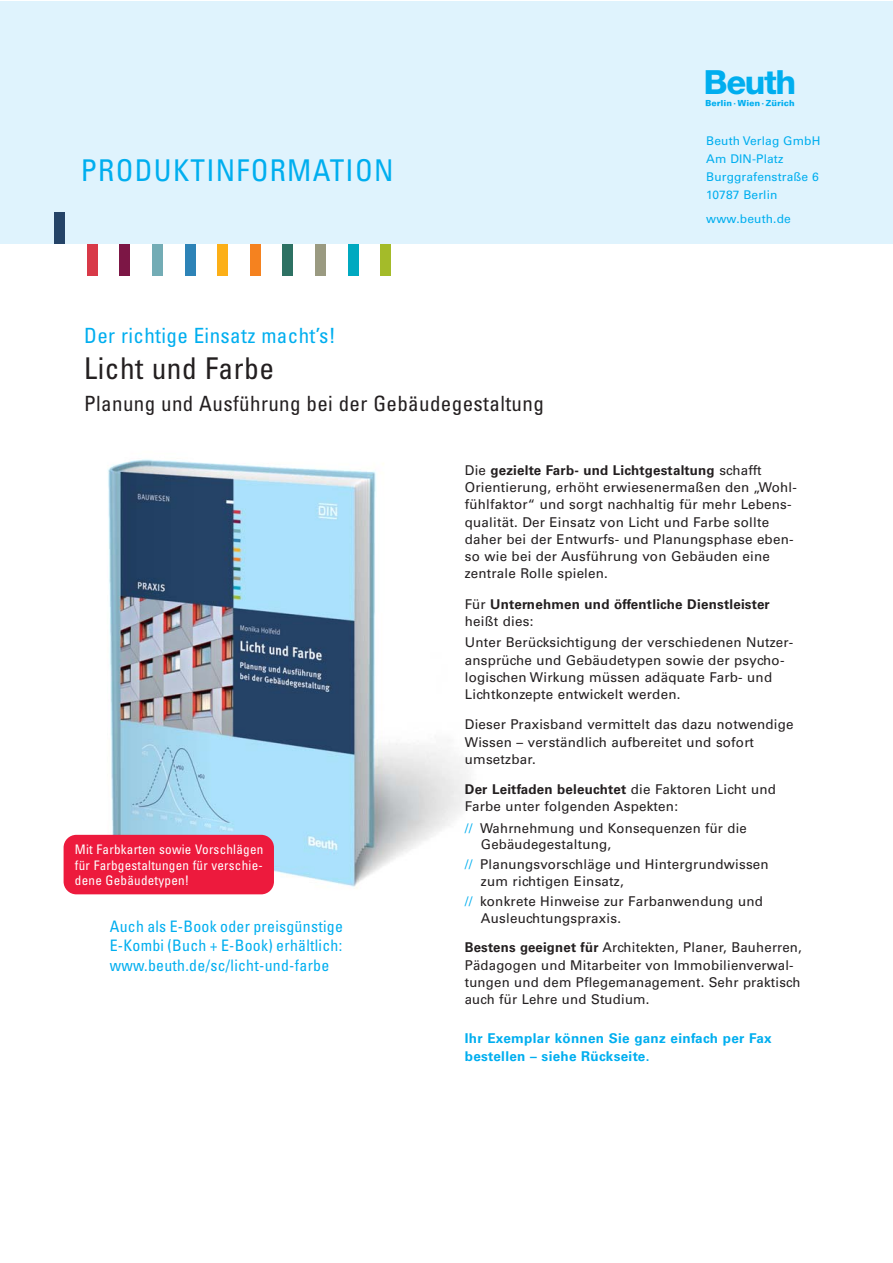
<style>
.page{position:relative;width:893px;height:1263px;background:#fff}
.page>*{position:absolute;margin:0;border:0;box-sizing:border-box;transform-origin:0 0}
.t1{font:900 33px "Univers Special";color:#00aeef}
.t2{font:condensed 30px "Univers";letter-spacing:.045em;color:#00aeef}
.t3{font:condensed 30px "Univers";letter-spacing:.02em;color:#231f20}
.t4{font:condensed 21px "Univers";letter-spacing:.02em;color:#231f20}
.t5{font:condensed 21px "Univers";letter-spacing:.02em;color:#00aeef}
.t6{font:condensed 15.9px/19.5px "Univers";letter-spacing:.02em;color:#00aeef;text-align:justify}
.t7{font:13.5px/17.2px "Univers";letter-spacing:.015em;color:#231f20}
.t8{font:700 13.5px/17.2px "Univers";letter-spacing:.02em;color:#00aeef}
.t9{font:700 13.5px/17.2px "Univers";letter-spacing:.015em;color:#231f20}
.t10{font:condensed 13.2px/15.8px "Univers";letter-spacing:.02em;color:#fff;text-align:justify}
.t11{font:12px/18px "Univers";letter-spacing:.01em;color:#00aeef}
.s1{font-weight:700}
.s2{font-weight:400}
.s3{color:#00aeef}
</style>
<div class="page">
<img style="left:63px;top:459px;width:407px;height:436px">
<div style="left:0;top:1px;width:893px;height:243px;background:#dff3fd"></div>
<div style="left:315px;top:244px;width:11px;height:31px;background:#9a9a81"></div>
<div style="left:250px;top:244px;width:11px;height:31px;background:#f5821f"></div>
<div style="left:217px;top:244px;width:11px;height:31px;background:#fcaf17"></div>
<div style="left:185px;top:244px;width:10px;height:31px;background:#2d83b7"></div>
<div style="left:153px;top:244px;width:10px;height:31px;background:#73acb5"></div>
<div style="left:120px;top:244px;width:10px;height:31px;background:#7c1645"></div>
<div style="left:87px;top:244px;width:11px;height:31px;background:#d83948"></div>
<div style="left:54px;top:212px;width:10px;height:32px;background:#244367"></div>
<div style="left:283px;top:244px;width:10px;height:31px;background:#2d7163"></div>
<div style="left:348px;top:244px;width:10px;height:31px;background:#00a9c0"></div>
<div style="left:380px;top:244px;width:11px;height:31px;background:#a4bb29"></div>
<div style="left:64px;top:835px;width:210px;height:59px;background:#ed1a3d;border-radius:13px"></div>
<h2 class="t2" style="left:81px;top:160px;width:314px">PRODUKTINFORMATION</h2>
<h3 class="t5" style="left:84px;top:328px;width:253px">Der richtige Einsatz macht’s!</h3>
<h2 class="t3" style="left:84px;top:358px;width:191px">Licht und Farbe</h2>
<h3 class="t4" style="left:84px;top:396px;width:461px">Planung und Ausführung bei der Gebäudegestaltung</h3>
<h1 class="t1" style="left:704px;top:70px;width:94px">≤≥</h1>
<p class="t11" style="left:706px;top:133px;width:116px">Beuth Verlag GmbH<br>Am DIN-Platz<br>Burggrafenstraße 6<br>10787 Berlin</p>
<p class="t11" style="left:706px;top:211px;width:86px">www.beuth.de</p>
<p class="t10" style="left:75px;top:842px;width:190px">Mit Farbkarten sowie Vorschlägen für Farbgestaltungen für verschie&shy;dene Gebäudetypen!</p>
<p class="t6" style="left:110px;top:918px;width:235px">Auch als E-Book oder preisgünstige E-Kombi (Buch + E-Book) erhältlich: www.beuth.de/sc/licht-und-farbe</p>
<p class="t7" style="left:465px;top:463px;width:334px">Die <span class="s1">gezielte Farb- und Lichtgestaltung</span> schafft Orientierung, erhöht erwiesenermaßen den „Wohl&shy;fühlfaktor“ und sorgt nachhaltig für mehr Lebens&shy;qualität. Der Einsatz von Licht und Farbe sollte daher bei der Entwurfs- und Planungsphase eben&shy;so wie bei der Ausführung von Gebäuden eine zentrale Rolle spielen.</p>
<p class="t9" style="left:465px;top:596px;width:307px"><span class="s2">Für</span> Unternehmen und öffentliche Dienstleister <span class="s2">heißt dies:</span></p>
<p class="t7" style="left:465px;top:635px;width:330px">Unter Berücksichtigung der verschiedenen Nutzer&shy;ansprüche und Gebäudetypen sowie der psycho&shy;logischen Wirkung müssen adäquate Farb- und Lichtkonzepte entwickelt werden.</p>
<p class="t7" style="left:465px;top:717px;width:330px">Dieser Praxisband vermittelt das dazu notwendige<br>Wissen – verständlich aufbereitet und sofort umsetzbar.</p>
<p class="t7" style="left:465px;top:782px;width:313px"><span class="s1">Der Leitfaden beleuchtet</span> die Faktoren Licht und<br>Farbe unter folgenden Aspekten:</p>
<p class="t7" style="left:481px;top:820px;width:267px;line-height:16.8px;text-indent:-16px"><span class="s3">//</span> Wahrnehmung und Konsequenzen für die<br>Gebäudegestaltung,</p>
<p class="t7" style="left:481px;top:857px;width:289px;line-height:16.8px;text-indent:-16px"><span class="s3">//</span> Planungsvorschläge und Hintergrundwissen zum richtigen Einsatz,</p>
<p class="t7" style="left:481px;top:894px;width:284px;line-height:16.8px;text-indent:-16px"><span class="s3">//</span> konkrete Hinweise zur Farbanwendung und<br>Ausleuchtungspraxis.</p>
<p class="t7" style="left:465px;top:940px;width:338px"><span class="s1">Bestens geeignet für</span> Architekten, Planer, Bauherren, Pädagogen und Mitarbeiter von Immobilienverwal&shy;tungen und dem Pflegemanagement. Sehr praktisch auch für Lehre und Studium.</p>
<p class="t8" style="left:465px;top:1031px;width:308px">Ihr Exemplar können Sie ganz einfach per Fax bestellen – siehe Rückseite.</p>
</div>
